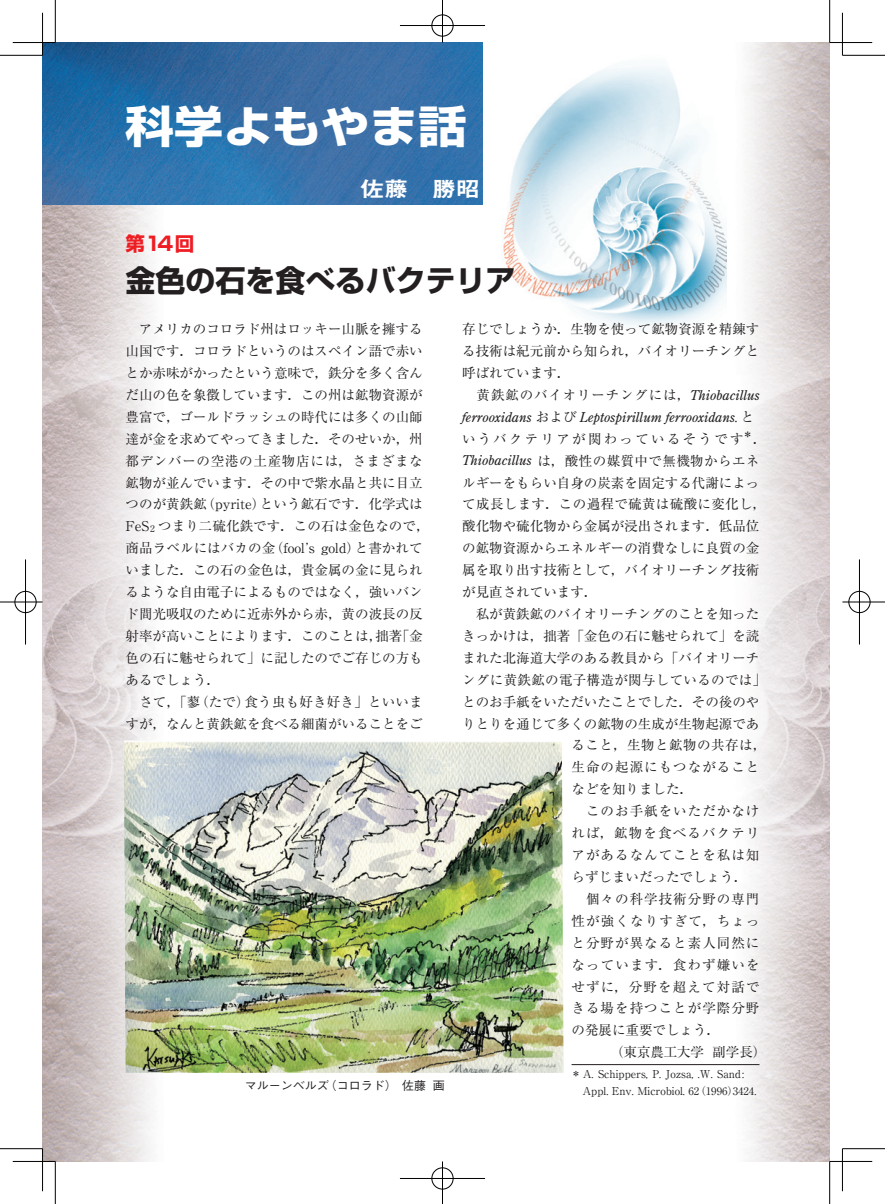
<style>
.page{position:relative;width:885px;height:1204px;background:#fff}
.page>*{position:absolute;margin:0;border:0;box-sizing:border-box;transform-origin:0 0}
.t1{font:700 43.8px "Shin Go";color:#fff;scale:1.11 1}
.t2{font:700 30px "Shin Go";color:#231f20}
.t3{font:21.6px "Midashi Go MB31";color:#fff;scale:1.11 1}
.t4{font:700 19.5px "Shin Go";color:#ee1d23}
.t5{font:13.5px/21.9px "Ryumin";color:#231f20;text-align:justify}
.t6{font:italic 13.5px/21.8px "Century Old Style";color:#231f20}
.t7{font:13.5px "Ryumin";letter-spacing:.025em;color:#231f20}
.t8{font:13.5px "Ryumin";letter-spacing:.035em;color:#231f20}
.t9{font:13.5px "Ryumin";letter-spacing:.075em;color:#231f20}
.t10{font:500 12px "Gothic BBB";color:#231f20}
.t11{font:10.8px/16.5px "Ryumin";color:#231f20;text-align:right}
.s1{font-size:9.45px}
.s2{font-family:"Ryumin";font-style:normal}
.s3{font-family:"Century Old Style";font-style:italic}
.s4{font-size:9px}
</style>
<div class="page">
<img style="left:43px;top:204px;width:125px;height:957px">
<img style="left:43px;top:43px;width:439px;height:161px">
<img style="left:503px;top:67px;width:223px;height:259px">
<img style="left:731px;top:43px;width:98px;height:1118px">
<img style="left:124px;top:741px;width:439px;height:331px">
<hr style="left:571px;top:1064px;width:188px;height:1px;background:#231f20">
<hr style="left:55px;top:0;width:1px;height:43px;background:#000">
<hr style="left:0;top:55px;width:43px;height:1px;background:#000">
<hr style="left:829px;top:0;width:1px;height:43px;background:#000">
<hr style="left:842px;top:55px;width:42px;height:1px;background:#000">
<hr style="left:55px;top:1161px;width:1px;height:42px;background:#000">
<hr style="left:0;top:1148px;width:43px;height:1px;background:#000">
<hr style="left:829px;top:1161px;width:1px;height:42px;background:#000">
<hr style="left:842px;top:1148px;width:42px;height:1px;background:#000">
<hr style="left:42px;top:13px;width:1px;height:42px;background:#000">
<hr style="left:13px;top:42px;width:42px;height:1px;background:#000">
<hr style="left:842px;top:13px;width:1px;height:42px;background:#000">
<hr style="left:829px;top:42px;width:43px;height:1px;background:#000">
<hr style="left:42px;top:1148px;width:1px;height:43px;background:#000">
<hr style="left:13px;top:1161px;width:42px;height:1px;background:#000">
<hr style="left:842px;top:1148px;width:1px;height:43px;background:#000">
<hr style="left:829px;top:1161px;width:43px;height:1px;background:#000">
<div style="left:431px;top:15px;width:22px;height:21px;border:1px solid #000;border-radius:50%"></div>
<hr style="left:400px;top:25px;width:85px;height:1px;background:#000">
<hr style="left:442px;top:0;width:1px;height:43px;background:#000">
<div style="left:431px;top:1167px;width:22px;height:22px;border:1px solid #000;border-radius:50%"></div>
<hr style="left:400px;top:1178px;width:85px;height:1px;background:#000">
<hr style="left:442px;top:1161px;width:1px;height:42px;background:#000">
<div style="left:15px;top:591px;width:21px;height:21px;border:1px solid #000;border-radius:50%"></div>
<hr style="left:25px;top:559px;width:1px;height:85px;background:#000">
<hr style="left:0;top:601px;width:43px;height:1px;background:#000">
<div style="left:848px;top:591px;width:22px;height:21px;border:1px solid #000;border-radius:50%"></div>
<hr style="left:859px;top:559px;width:1px;height:85px;background:#000">
<hr style="left:842px;top:601px;width:42px;height:1px;background:#000">
<p class="t1" style="left:125px;top:97px;width:309px">科学よもやま話</p>
<p class="t4" style="left:125px;top:231px;width:70px">第14回</p>
<p class="t3" style="left:360px;top:176px;width:110px">佐藤　勝昭</p>
<p class="t2" style="left:125px;top:261px;width:391px">金色の石を食べるバクテリア</p>
<p class="t5" style="left:125px;top:318px;width:305px;text-align:left">　アメリカのコロラド州はロッキー山脈を擁する山国です．コロラドというのはスペイン語で赤いとか赤味がかったという意味で，鉄分を多く含んだ山の色を象徴しています．この州は鉱物資源が豊富で，ゴールドラッシュの時代には多くの山師達が金を求めてやってきました．そのせいか，州都デンバーの空港の土産物店には，さまざまな鉱物が並んでいます．その中で紫水晶と共に目立つのが黄鉄鉱（pyrite）という鉱石です．化学式は<br>FeS<span class="s1">2</span> つまり二硫化鉄です．この石は金色なので，商品ラベルにはバカの金（fool’s gold）と書かれていました．この石の金色は，貴金属の金に見られるような自由電子によるものではなく，強いバンド間光吸収のために近赤外から赤，黄の波長の反射率が高いことによります．このことは，拙著「金色の石に魅せられて」に記したのでご存じの方もあるでしょう．</p>
<p class="t5" style="left:125px;top:690px;width:299px">　さて，「蓼（たで）食う虫も好き好き」といいますが，なんと黄鉄鉱を食べる細菌がいることをご</p>
<p class="t10" style="left:245px;top:1078px;width:201px">マルーンベルズ（コロラド） 佐藤 画</p>
<p class="t5" style="left:462px;top:318px;width:298px">存じでしょうか．生物を使って鉱物資源を精錬する技術は紀元前から知られ，バイオリーチングと呼ばれています．</p>
<p class="t6" style="left:462px;top:384px;width:299px"><span class="s2">　黄鉄鉱のバイオリーチングには，</span>Thiobacillus ferrooxidans <span class="s2">および</span> Leptospirillum ferrooxidans<span class="s2">. と</span></p>
<p class="t5" style="left:462px;top:427px;width:305px;text-align:left">いうバクテリアが関わっているそうです<sup>＊</sup>．<br><span class="s3">Thiobacillus</span> は，酸性の媒質中で無機物からエネルギーをもらい自身の炭素を固定する代謝によって成長します．この過程で硫黄は硫酸に変化し，酸化物や硫化物から金属が浸出されます．低品位の鉱物資源からエネルギーの消費なしに良質の金属を取り出す技術として，バイオリーチング技術が見直されています．</p>
<p class="t5" style="left:462px;top:602px;width:298px">　私が黄鉄鉱のバイオリーチングのことを知った</p>
<p class="t5" style="left:462px;top:624px;width:298px">きっかけは，拙著「金色の石に魅せられて」を読</p>
<p class="t5" style="left:462px;top:646px;width:298px">まれた北海道大学のある教員から「バイオリーチ</p>
<p class="t7" style="left:462px;top:671px;width:305px">ングに黄鉄鉱の電子構造が関与しているのでは」</p>
<p class="t5" style="left:462px;top:690px;width:298px">とのお手紙をいただいたことでした．その後のや</p>
<p class="t5" style="left:462px;top:712px;width:298px">りとりを通じて多くの鉱物の生成が生物起源であ</p>
<p class="t8" style="left:571px;top:737px;width:196px">ること，生物と鉱物の共存は，</p>
<p class="t9" style="left:571px;top:759px;width:189px">生命の起源にもつながること</p>
<p class="t5" style="left:571px;top:778px;width:123px">などを知りました．</p>
<p class="t5" style="left:571px;top:800px;width:189px">　このお手紙をいただかなければ，鉱物を食べるバクテリアがあるなんてことを私は知らずじまいだったでしょう．</p>
<p class="t5" style="left:571px;top:887px;width:189px">　個々の科学技術分野の専門性が強くなりすぎて，ちょっと分野が異なると素人同然になっています．食わず嫌いをせずに，分野を超えて対話できる場を持つことが学際分野の発展に重要でしょう．</p>
<p class="t5" style="left:610px;top:1040px;width:157px">（東京農工大学 副学長）</p>
<p class="t11" style="left:571px;top:1065px;width:189px"><span class="s4">＊</span> A. Schippers, P. Jozsa, .W. Sand: 　<br>Appl. Env. Microbiol. 62（1996）3424.</p>
</div>
